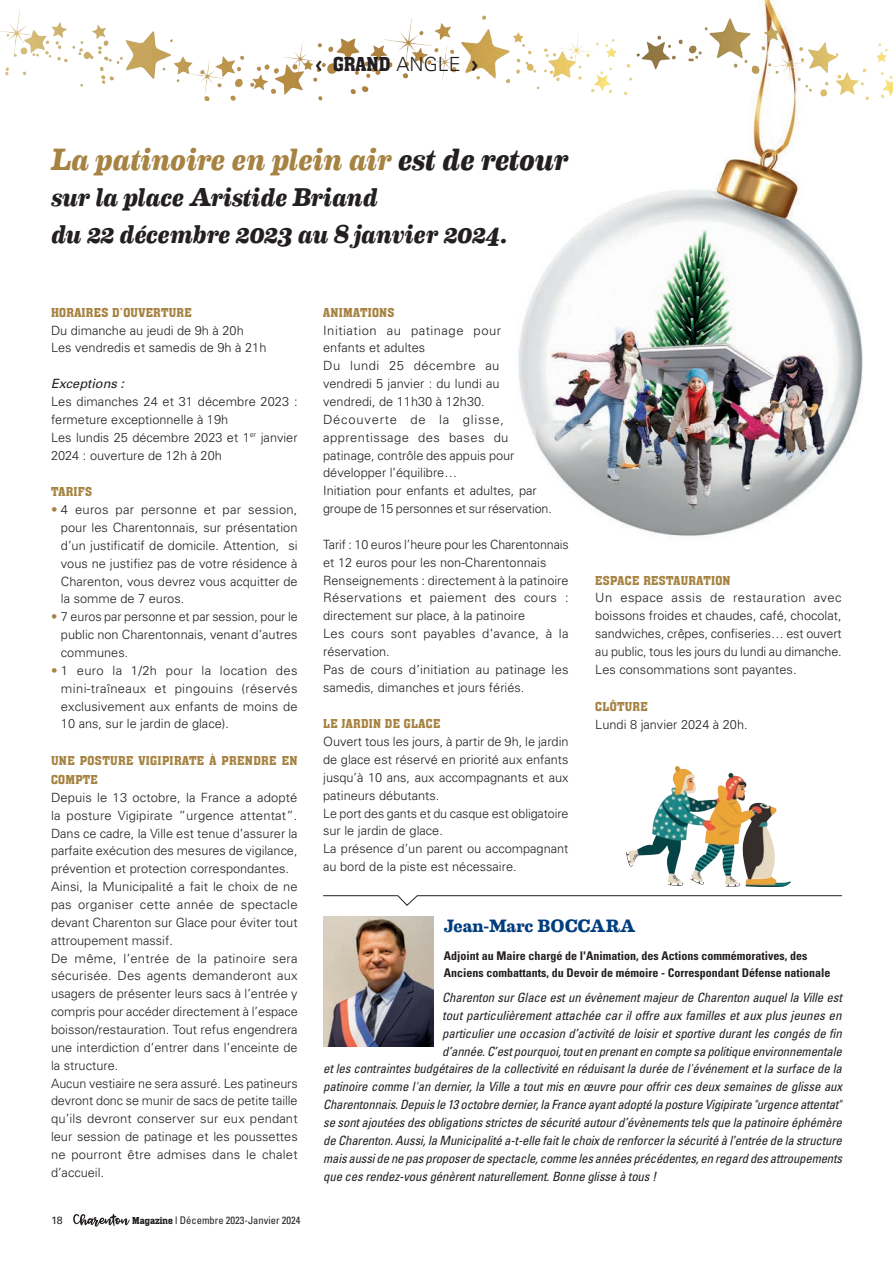
<style>
.page{position:relative;width:893px;height:1263px;background:#fff}
.page>*{position:absolute;margin:0;border:0;box-sizing:border-box;transform-origin:0 0}
.t1{font:italic 700 31.05px "Eames Century Modern";letter-spacing:-.01em;color:#a68342}
.t2{font:italic 700 25.8px "Eames Century Modern";letter-spacing:-.005em;color:#231f20}
.t3{font:500 21px "Aachen D";color:#231f20}
.t4{font:700 18px "Eames Century Modern";letter-spacing:-.01em;color:#013d7d}
.t5{font:500 13.5px/18.9px "Aachen D";letter-spacing:.02em;color:#a68342}
.t6{font:300 12.75px/17.9px "Univers";color:#231f20;text-align:justify}
.t7{font:italic condensed 12.75px "Univers";letter-spacing:-.01em;color:#231f20}
.t8{font:300 12.75px/17.9px "Univers";letter-spacing:.02em;color:#231f20}
.t9{font:300 12.75px/17.9px "Univers";letter-spacing:.04em;color:#231f20}
.t10{font:italic 12.75px "Univers";color:#231f20}
.t11{font:700 condensed 12px/16.5px "Univers";color:#231f20}
.t12{font:condensed 10.5px "Univers";color:#231f20}
.t13{font:10.5px "Univers";color:#231f20}
.s1{font-family:"Officina Serif";font-weight:700}
.s2{font-family:"Univers";font-weight:300;font-size:19.5px}
.s3{color:#231f20}
.s4{color:#a68342}
.s5{font-family:"Aachen D";font-weight:500;font-stretch:normal}
</style>
<div class="page">
<img style="left:0;top:10px;width:511px;height:91px">
<svg style="left:73px;top:1214px;width:57px;height:13px"></svg>
<svg style="left:323px;top:895px;width:519px;height:11px"></svg>
<img style="left:513px;top:0;width:350px;height:537px">
<img style="left:621px;top:14px;width:272px;height:91px">
<img style="left:323px;top:917px;width:111px;height:130px">
<img style="left:627px;top:767px;width:163px;height:119px">
<p class="t3" style="left:315px;top:52px;width:165px"><span class="s1">‹</span> GRAND <span class="s2">ANGLE</span> <span class="s1">›</span></p>
<p class="t1" style="left:51px;top:136px;width:519px">La patinoire en plein air <span class="s3">est de retour</span></p>
<p class="t2" style="left:51px;top:178px;width:328px">sur la place Aristide Briand</p>
<p class="t2" style="left:51px;top:214px;width:458px">du 22 décembre 2023 au 8 janvier 2024.</p>
<p class="t5" style="left:51px;top:303px;width:142px">HORAIRES D’OUVERTURE</p>
<p class="t6" style="left:51px;top:321px;width:194px">Du dimanche au jeudi de 9h à 20h</p>
<p class="t6" style="left:51px;top:339px;width:217px">Les vendredis et samedis de 9h à 21h</p>
<p class="t10" style="left:51px;top:376px;width:74px">Exceptions :</p>
<p class="t6" style="left:51px;top:392px;width:248px">Les dimanches 24 et 31 décembre 2023 : fermeture exceptionnelle à 19h</p>
<p class="t6" style="left:51px;top:428px;width:248px">Les lundis 25 décembre 2023 et 1<sup>er</sup> janvier<br>2024 : ouverture de 12h à 20h</p>
<p class="t5" style="left:51px;top:482px;width:43px">TARIFS</p>
<p class="t6" style="left:61px;top:500px;width:238px;text-indent:-10px"><span class="s4">•</span> 4 euros par personne et par session, pour les Charentonnais, sur présentation d’un justificatif de domicile. Attention, si vous ne justifiez pas de votre résidence à Charenton, vous devrez vous acquitter de la somme de 7 euros.</p>
<p class="t6" style="left:61px;top:607px;width:238px;text-indent:-10px"><span class="s4">•</span> 7 euros par personne et par session, pour le public non Charentonnais, venant d’autres communes.</p>
<p class="t6" style="left:61px;top:661px;width:238px;text-indent:-10px"><span class="s4">•</span> 1 euro la 1/2h pour la location des mini-traîneaux et pingouins (réservés exclusivement aux enfants de moins de 10 ans, sur le jardin de glace).</p>
<p class="t5" style="left:51px;top:751px;width:248px">UNE POSTURE VIGIPIRATE À PRENDRE EN<br>COMPTE</p>
<p class="t6" style="left:51px;top:788px;width:248px">Depuis le 13 octobre, la France a adopté la posture Vigipirate ”urgence attentat”.<br>Dans ce cadre, la Ville est tenue d’assurer la parfaite exécution des mesures de vigilance, prévention et protection correspondantes.</p>
<p class="t6" style="left:51px;top:877px;width:248px">Ainsi, la Municipalité a fait le choix de ne pas organiser cette année de spectacle devant Charenton sur Glace pour éviter tout attroupement massif.</p>
<p class="t6" style="left:51px;top:949px;width:248px">De même, l’entrée de la patinoire sera sécurisée. Des agents demanderont aux usagers de présenter leurs sacs à l’entrée y compris pour accéder directement à l’espace boisson/restauration. Tout refus engendrera une interdiction d’entrer dans l’enceinte de la structure.</p>
<p class="t6" style="left:51px;top:1074px;width:248px">Aucun vestiaire ne sera assuré. Les patineurs devront donc se munir de sacs de petite taille qu’ils devront conserver sur eux pendant leur session de patinage et les poussettes ne pourront être admises dans le chalet d’accueil.</p>
<p class="t13" style="left:51px;top:1214px;width:13px">18</p>
<p class="t12" style="left:132px;top:1214px;width:170px"><span class="s5">Magazine</span> l Décembre 2023-Janvier 2024</p>
<p class="t5" style="left:323px;top:303px;width:73px">ANIMATIONS</p>
<p class="t9" style="left:323px;top:321px;width:179px">Initiation au patinage pour enfants et adultes</p>
<p class="t6" style="left:323px;top:356px;width:178px">Du lundi 25 décembre au vendredi 5 janvier : du lundi au vendredi, de 11h30 à 12h30.</p>
<p class="t6" style="left:323px;top:410px;width:193px;text-align:left">Découverte de la glisse, apprentissage des bases du patinage, contrôle des appuis pour développer l’équilibre…</p>
<p class="t6" style="left:323px;top:481px;width:230px">Initiation pour enfants et adultes, par groupe de 15 personnes et sur réservation.</p>
<p class="t6" style="left:323px;top:535px;width:247px">Tarif : 10 euros l’heure pour les Charentonnais et 12 euros pour les non-Charentonnais</p>
<p class="t6" style="left:323px;top:571px;width:247px">Renseignements : directement à la patinoire</p>
<p class="t6" style="left:323px;top:588px;width:247px">Réservations et paiement des cours : directement sur place, à la patinoire</p>
<p class="t8" style="left:323px;top:624px;width:247px">Les cours sont payables d’avance, à la réservation.</p>
<p class="t6" style="left:323px;top:660px;width:247px">Pas de cours d’initiation au patinage les samedis, dimanches et jours fériés.</p>
<p class="t5" style="left:323px;top:714px;width:119px">LE JARDIN DE GLACE</p>
<p class="t6" style="left:323px;top:732px;width:247px">Ouvert tous les jours, à partir de 9h, le jardin de glace est réservé en priorité aux enfants jusqu’à 10 ans, aux accompagnants et aux patineurs débutants.</p>
<p class="t6" style="left:323px;top:804px;width:247px">Le port des gants et du casque est obligatoire sur le jardin de glace.</p>
<p class="t6" style="left:323px;top:839px;width:247px">La présence d’un parent ou accompagnant au bord de la piste est nécessaire.</p>
<p class="t5" style="left:595px;top:570px;width:137px">ESPACE RESTAURATION</p>
<p class="t6" style="left:595px;top:589px;width:248px">Un espace assis de restauration avec boissons froides et chaudes, café, chocolat, sandwiches, crêpes, confiseries… est ouvert au public, tous les jours du lundi au dimanche.<br>Les consommations sont payantes.</p>
<p class="t5" style="left:595px;top:696px;width:54px">CLÔTURE</p>
<p class="t6" style="left:595px;top:715px;width:154px">Lundi 8 janvier 2024 à 20h.</p>
<p class="t4" style="left:444px;top:912px;width:193px">Jean-Marc BOCCARA</p>
<p class="t11" style="left:444px;top:947px;width:388px">Adjoint au Maire chargé de l'Animation, des Actions commémoratives, des<br>Anciens combattants, du Devoir de mémoire - Correspondant Défense nationale</p>
<p class="t7" style="left:442px;top:989px;width:401px">Charenton sur Glace est un évènement majeur de Charenton auquel la Ville est</p>
<p class="t7" style="left:442px;top:1007px;width:401px">tout particulièrement attachée car il offre aux familles et aux plus jeunes en</p>
<p class="t7" style="left:442px;top:1025px;width:401px">particulier une occasion d’activité de loisir et sportive durant les congés de fin</p>
<p class="t7" style="left:442px;top:1043px;width:401px">d’année. C’est pourquoi, tout en prenant en compte sa politique environnementale</p>
<p class="t7" style="left:323px;top:1061px;width:520px">et les contraintes budgétaires de la collectivité en réduisant la durée de l'événement et la surface de la</p>
<p class="t7" style="left:323px;top:1079px;width:521px">patinoire comme l'an dernier, la Ville a tout mis en œuvre pour offrir ces deux semaines de glisse aux</p>
<p class="t7" style="left:323px;top:1096px;width:520px">Charentonnais. Depuis le 13 octobre dernier, la France ayant adopté la posture Vigipirate "urgence attentat"</p>
<p class="t7" style="left:323px;top:1114px;width:520px">se sont ajoutées des obligations strictes de sécurité autour d’évènements tels que la patinoire éphémère</p>
<p class="t7" style="left:323px;top:1132px;width:520px">de Charenton. Aussi, la Municipalité a-t-elle fait le choix de renforcer la sécurité à l’entrée de la structure</p>
<p class="t7" style="left:323px;top:1150px;width:520px">mais aussi de ne pas proposer de spectacle, comme les années précédentes, en regard des attroupements</p>
<p class="t7" style="left:323px;top:1168px;width:335px">que ces rendez-vous génèrent naturellement. Bonne glisse à tous !</p>
</div>
